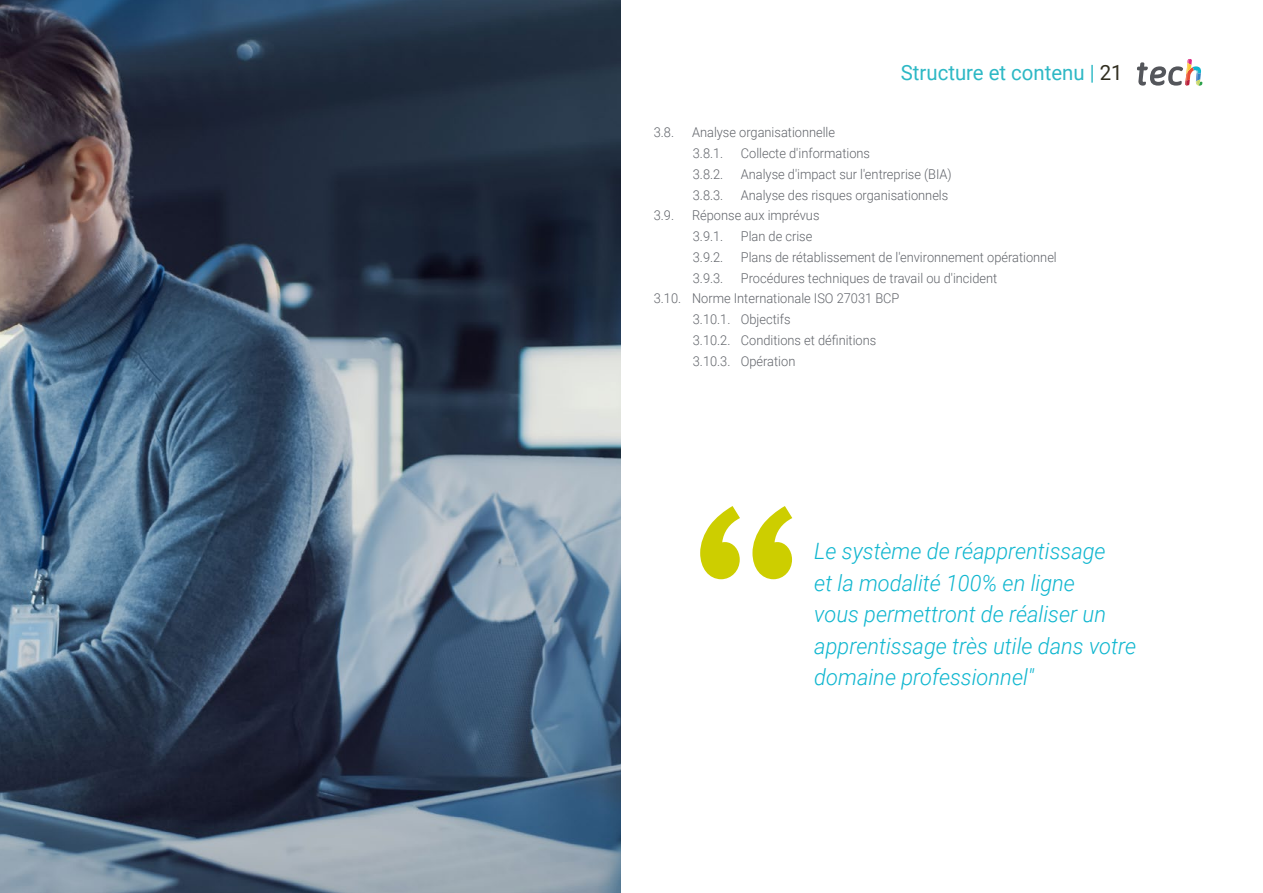
<style>
.page{position:relative;width:1263px;height:893px;background:#fff}
.page>*{position:absolute;margin:0;border:0;box-sizing:border-box;transform-origin:0 0}
.t1{font:italic 300 22.5px/31.5px "Roboto";color:#0fb6cf}
.t2{font:21px "Roboto";color:#2db8c5}
.t3{font:300 13.5px/20.7px "Roboto";color:#61646a;scale:.95 1}
.s1{color:#312e20}
</style>
<div class="page">
<svg style="left:1137px;top:59px;width:65px;height:27px"></svg>
<svg style="left:700px;top:506px;width:92px;height:73px"></svg>
<img style="left:0;top:0;width:621px;height:893px">
<p class="t3" style="left:654px;top:122px;width:23px">3.8.</p>
<p class="t3" style="left:692px;top:122px;width:152px">Analyse organisationnelle<br>3.8.1.</p>
<p class="t3" style="left:741px;top:143px;width:138px">Collecte d'informations</p>
<h2 class="t2" style="left:901px;top:57px;width:223px">Structure et contenu | <span class="s1">21</span></h2>
<p class="t3" style="left:693px;top:163px;width:34px">3.8.2.</p>
<p class="t3" style="left:741px;top:163px;width:224px">Analyse d'impact sur l'entreprise (BIA)</p>
<p class="t3" style="left:693px;top:184px;width:34px">3.8.3.</p>
<p class="t3" style="left:741px;top:184px;width:220px">Analyse des risques organisationnels</p>
<p class="t3" style="left:654px;top:205px;width:23px">3.9.</p>
<p class="t3" style="left:692px;top:205px;width:136px">Réponse aux imprévus<br>3.9.1.</p>
<p class="t3" style="left:741px;top:226px;width:77px">Plan de crise</p>
<p class="t3" style="left:693px;top:246px;width:34px">3.9.2.</p>
<p class="t3" style="left:741px;top:246px;width:334px">Plans de rétablissement de l'environnement opérationnel</p>
<p class="t3" style="left:693px;top:267px;width:34px">3.9.3.</p>
<p class="t3" style="left:741px;top:267px;width:271px">Procédures techniques de travail ou d'incident</p>
<p class="t3" style="left:654px;top:288px;width:260px">3.10. Norme Internationale ISO 27031 BCP</p>
<p class="t3" style="left:693px;top:309px;width:104px">3.10.1. Objectifs</p>
<p class="t3" style="left:693px;top:329px;width:195px">3.10.2. Conditions et définitions</p>
<p class="t3" style="left:693px;top:350px;width:109px">3.10.3. Opération</p>
<h1 class="t1" style="left:814px;top:535px;width:323px">Le système de réapprentissage<br>et la modalité 100% en ligne<br>vous permettront de réaliser un apprentissage très utile dans votre domaine professionnel"</h1>
</div>
